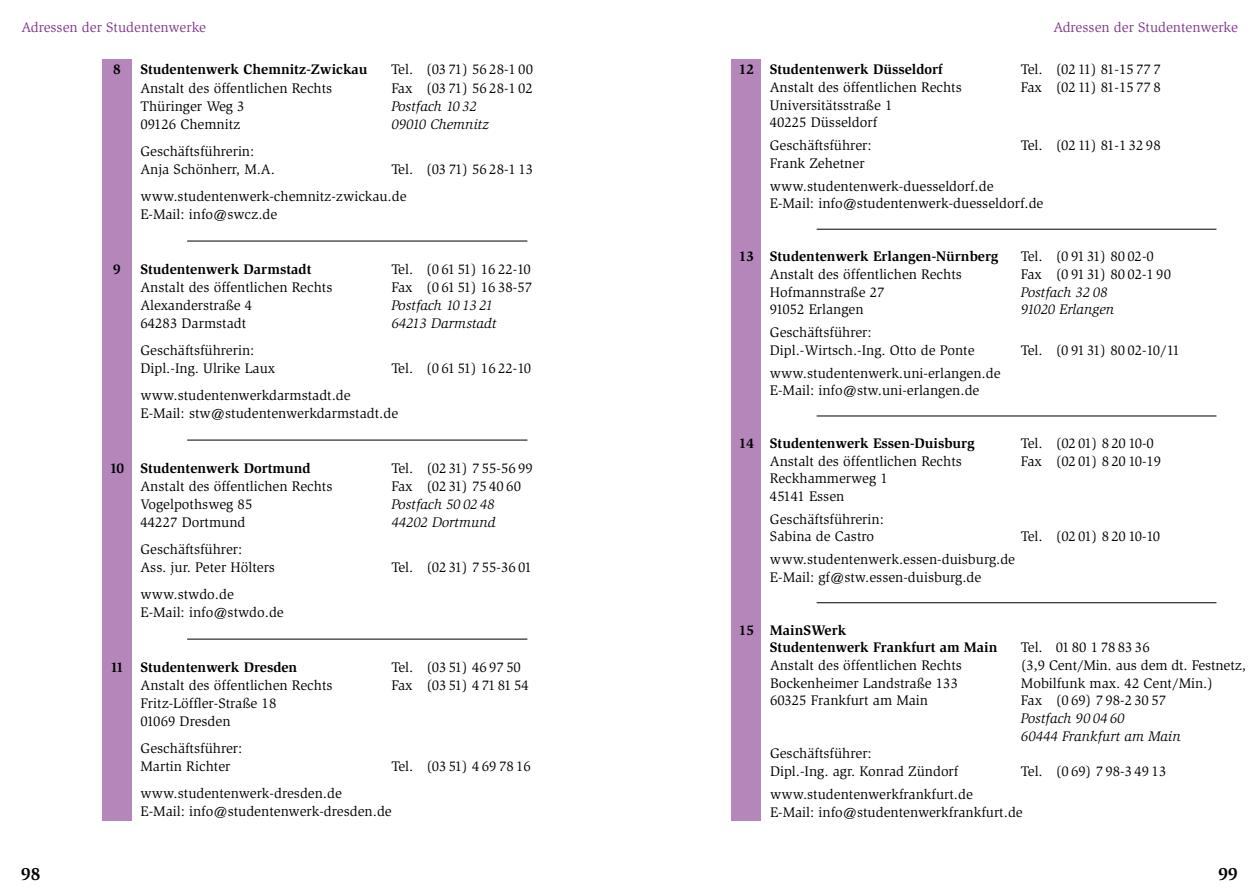
<style>
.page{position:relative;width:1259px;height:893px;background:#fff}
.page>*{position:absolute;margin:0;border:0;box-sizing:border-box;transform-origin:0 0}
.t1{font:700 18px "Slimbach";color:#000}
.t2{font:14.25px/17.7px "Slimbach";color:#000}
.t3{font:700 14.25px/17.7px "Slimbach";color:#000}
.t4{font:14.25px "Slimbach";letter-spacing:-.02em;color:#000}
.t5{font:italic 14.25px/17.7px "Slimbach";color:#000}
.t6{font:14.25px "Slimbach";letter-spacing:-.075em;color:#000}
.t7{font:14.25px "Slimbach";color:#82368c}
.t8{font:14.25px "Slimbach";letter-spacing:-.045em;color:#000}
</style>
<div class="page">
<div style="left:102px;top:60px;width:30px;height:761px;background:#b486ba"></div>
<div style="left:731px;top:60px;width:30px;height:761px;background:#b486ba"></div>
<hr style="left:816px;top:229px;width:400px;height:1px;background:#000">
<hr style="left:816px;top:416px;width:400px;height:1px;background:#000">
<hr style="left:816px;top:602px;width:400px;height:1px;background:#000">
<hr style="left:187px;top:241px;width:340px;height:1px;background:#000">
<hr style="left:187px;top:440px;width:340px;height:1px;background:#000">
<hr style="left:187px;top:639px;width:340px;height:1px;background:#000">
<p class="t7" style="left:22px;top:19px;width:186px">Adressen der Studentenwerke</p>
<p class="t3" style="left:113px;top:61px;width:9px">8</p>
<p class="t3" style="left:140px;top:61px;width:229px">Studentenwerk Chemnitz-Zwickau</p>
<p class="t2" style="left:391px;top:61px;width:143px">Tel. (03 71) 56 28-1 00</p>
<p class="t2" style="left:140px;top:79px;width:193px">Anstalt des öffentlichen Rechts</p>
<p class="t4" style="left:391px;top:80px;width:143px">Fax (03 71) 56 28-1 02</p>
<p class="t2" style="left:140px;top:97px;width:106px">Thüringer Weg 3</p>
<p class="t5" style="left:391px;top:97px;width:87px">Postfach 10 32</p>
<p class="t2" style="left:140px;top:115px;width:101px">09126 Chemnitz</p>
<p class="t5" style="left:391px;top:115px;width:99px">09010 Chemnitz</p>
<p class="t2" style="left:140px;top:142px;width:136px">Geschäftsführerin:<br>Anja Schönherr, M.A.</p>
<p class="t2" style="left:140px;top:156px;width:394px;line-height:27.3px;text-indent:251px">Tel. (03 71) 56 28-1 13 www.studentenwerk-chemnitz-zwickau.de</p>
<p class="t2" style="left:140px;top:206px;width:138px">E-Mail: info@swcz.de</p>
<p class="t3" style="left:113px;top:260px;width:9px">9</p>
<p class="t3" style="left:140px;top:260px;width:172px">Studentenwerk Darmstadt</p>
<p class="t6" style="left:391px;top:261px;width:141px">Tel. (0 61 51) 16 22-10</p>
<p class="t2" style="left:140px;top:278px;width:193px">Anstalt des öffentlichen Rechts</p>
<p class="t2" style="left:391px;top:278px;width:142px">Fax (0 61 51) 16 38-57</p>
<p class="t2" style="left:140px;top:296px;width:113px">Alexanderstraße 4</p>
<p class="t5" style="left:391px;top:296px;width:103px">Postfach 10 13 21</p>
<p class="t2" style="left:140px;top:314px;width:107px">64283 Darmstadt</p>
<p class="t5" style="left:391px;top:314px;width:107px">64213 Darmstadt</p>
<p class="t2" style="left:140px;top:341px;width:136px">Geschäftsführerin:<br>Dipl.-Ing. Ulrike Laux</p>
<p class="t6" style="left:391px;top:360px;width:141px">Tel. (0 61 51) 16 22-10</p>
<p class="t2" style="left:140px;top:387px;width:259px">www.studentenwerkdarmstadt.de<br>E-Mail: stw@studentenwerkdarmstadt.de</p>
<p class="t3" style="left:110px;top:459px;width:202px">10 Studentenwerk Dortmund</p>
<p class="t2" style="left:391px;top:459px;width:143px">Tel. (02 31) 7 55-56 99</p>
<p class="t2" style="left:140px;top:477px;width:193px">Anstalt des öffentlichen Rechts</p>
<p class="t2" style="left:391px;top:477px;width:131px">Fax (02 31) 75 40 60</p>
<p class="t2" style="left:140px;top:495px;width:113px">Vogelpothsweg 85</p>
<p class="t5" style="left:391px;top:495px;width:105px">Postfach 50 02 48</p>
<p class="t2" style="left:140px;top:513px;width:106px">44227 Dortmund</p>
<p class="t5" style="left:391px;top:513px;width:106px">44202 Dortmund</p>
<p class="t2" style="left:140px;top:540px;width:136px">Geschäftsführer:<br>Ass. jur. Peter Hölters</p>
<p class="t4" style="left:391px;top:559px;width:142px">Tel. (02 31) 7 55-36 01</p>
<p class="t2" style="left:141px;top:586px;width:145px">www.stwdo.de<br>E-Mail: info@stwdo.de</p>
<p class="t3" style="left:110px;top:658px;width:188px">11 Studentenwerk Dresden</p>
<p class="t4" style="left:391px;top:659px;width:131px">Tel. (03 51) 46 97 50</p>
<p class="t2" style="left:141px;top:676px;width:193px">Anstalt des öffentlichen Rechts</p>
<p class="t6" style="left:391px;top:677px;width:139px">Fax (03 51) 4 71 81 54</p>
<p class="t2" style="left:141px;top:694px;width:137px">Fritz-Löffler-Straße 18<br>01069 Dresden</p>
<p class="t2" style="left:141px;top:739px;width:103px">Geschäftsführer:<br>Martin Richter</p>
<p class="t2" style="left:391px;top:757px;width:141px">Tel. (03 51) 4 69 78 16</p>
<p class="t2" style="left:141px;top:785px;width:253px">www.studentenwerk-dresden.de<br>E-Mail: info@studentenwerk-dresden.de</p>
<p class="t7" style="left:1053px;top:19px;width:186px">Adressen der Studentenwerke</p>
<p class="t3" style="left:739px;top:61px;width:205px">12 Studentenwerk Düsseldorf</p>
<p class="t4" style="left:1020px;top:62px;width:141px">Tel. (02 11) 81-15 77 7</p>
<p class="t2" style="left:770px;top:79px;width:193px">Anstalt des öffentlichen Rechts</p>
<p class="t4" style="left:1020px;top:79px;width:141px">Fax (02 11) 81-15 77 8</p>
<p class="t2" style="left:770px;top:96px;width:124px">Universitätsstraße 1<br>40225 Düsseldorf</p>
<p class="t2" style="left:770px;top:137px;width:103px">Geschäftsführer:</p>
<p class="t4" style="left:1020px;top:137px;width:141px">Tel. (02 11) 81-1 32 98</p>
<p class="t2" style="left:770px;top:152px;width:225px;line-height:22.8px">Frank Zehetner www.studentenwerk-duesseldorf.de</p>
<p class="t2" style="left:770px;top:195px;width:275px">E-Mail: info@studentenwerk-duesseldorf.de</p>
<p class="t3" style="left:739px;top:248px;width:261px">13 Studentenwerk Erlangen-Nürnberg</p>
<p class="t8" style="left:1021px;top:248px;width:135px">Tel. (0 91 31) 80 02-0</p>
<p class="t2" style="left:770px;top:265px;width:193px">Anstalt des öffentlichen Rechts</p>
<p class="t4" style="left:1021px;top:266px;width:152px">Fax (0 91 31) 80 02-1 90</p>
<p class="t2" style="left:770px;top:283px;width:116px">Hofmannstraße 27</p>
<p class="t5" style="left:1021px;top:283px;width:88px">Postfach 32 08</p>
<p class="t2" style="left:770px;top:301px;width:95px">91052 Erlangen</p>
<p class="t5" style="left:1021px;top:301px;width:95px">91020 Erlangen</p>
<p class="t2" style="left:770px;top:323px;width:206px">Geschäftsführer:<br>Dipl.-Wirtsch.-Ing. Otto de Ponte</p>
<p class="t6" style="left:1021px;top:342px;width:160px">Tel. (0 91 31) 80 02-10/11</p>
<p class="t2" style="left:770px;top:364px;width:232px">www.studentenwerk.uni-erlangen.de<br>E-Mail: info@stw.uni-erlangen.de</p>
<p class="t3" style="left:739px;top:434px;width:237px">14 Studentenwerk Essen-Duisburg</p>
<p class="t8" style="left:1021px;top:435px;width:135px">Tel. (02 01) 8 20 10-0</p>
<p class="t2" style="left:770px;top:452px;width:193px">Anstalt des öffentlichen Rechts</p>
<p class="t4" style="left:1021px;top:453px;width:142px">Fax (02 01) 8 20 10-19</p>
<p class="t2" style="left:770px;top:470px;width:119px">Reckhammerweg 1<br>45141 Essen</p>
<p class="t2" style="left:770px;top:510px;width:115px">Geschäftsführerin:<br>Sabina de Castro</p>
<p class="t6" style="left:1021px;top:528px;width:141px">Tel. (02 01) 8 20 10-10</p>
<p class="t2" style="left:770px;top:551px;width:247px">www.studentenwerk.essen-duisburg.de<br>E-Mail: gf@stw.essen-duisburg.de</p>
<p class="t3" style="left:770px;top:621px;width:229px;text-indent:-31px">15 MainSWerk<br>Studentenwerk Frankfurt am Main</p>
<p class="t2" style="left:1021px;top:639px;width:130px">Tel. 01 80 1 78 83 36</p>
<p class="t2" style="left:770px;top:656px;width:193px">Anstalt des öffentlichen Rechts</p>
<p class="t2" style="left:1021px;top:656px;width:226px">(3,9 Cent/Min. aus dem dt. Festnetz,</p>
<p class="t2" style="left:770px;top:674px;width:190px">Bockenheimer Landstraße 133</p>
<p class="t2" style="left:1021px;top:674px;width:193px">Mobilfunk max. 42 Cent/Min.)</p>
<p class="t2" style="left:770px;top:692px;width:159px">60325 Frankfurt am Main</p>
<p class="t2" style="left:1021px;top:692px;width:147px">Fax (0 69) 7 98-2 30 57</p>
<p class="t5" style="left:1021px;top:709px;width:161px">Postfach 90 04 60<br>60444 Frankfurt am Main</p>
<p class="t2" style="left:770px;top:745px;width:190px">Geschäftsführer:<br>Dipl.-Ing. agr. Konrad Zündorf</p>
<p class="t2" style="left:1021px;top:762px;width:147px">Tel. (0 69) 7 98-3 49 13</p>
<p class="t2" style="left:770px;top:785px;width:254px">www.studentenwerkfrankfurt.de<br>E-Mail: info@studentenwerkfrankfurt.de</p>
<p class="t1" style="left:21px;top:863px;width:21px">98</p>
<p class="t1" style="left:1218px;top:863px;width:21px">99</p>
</div>
